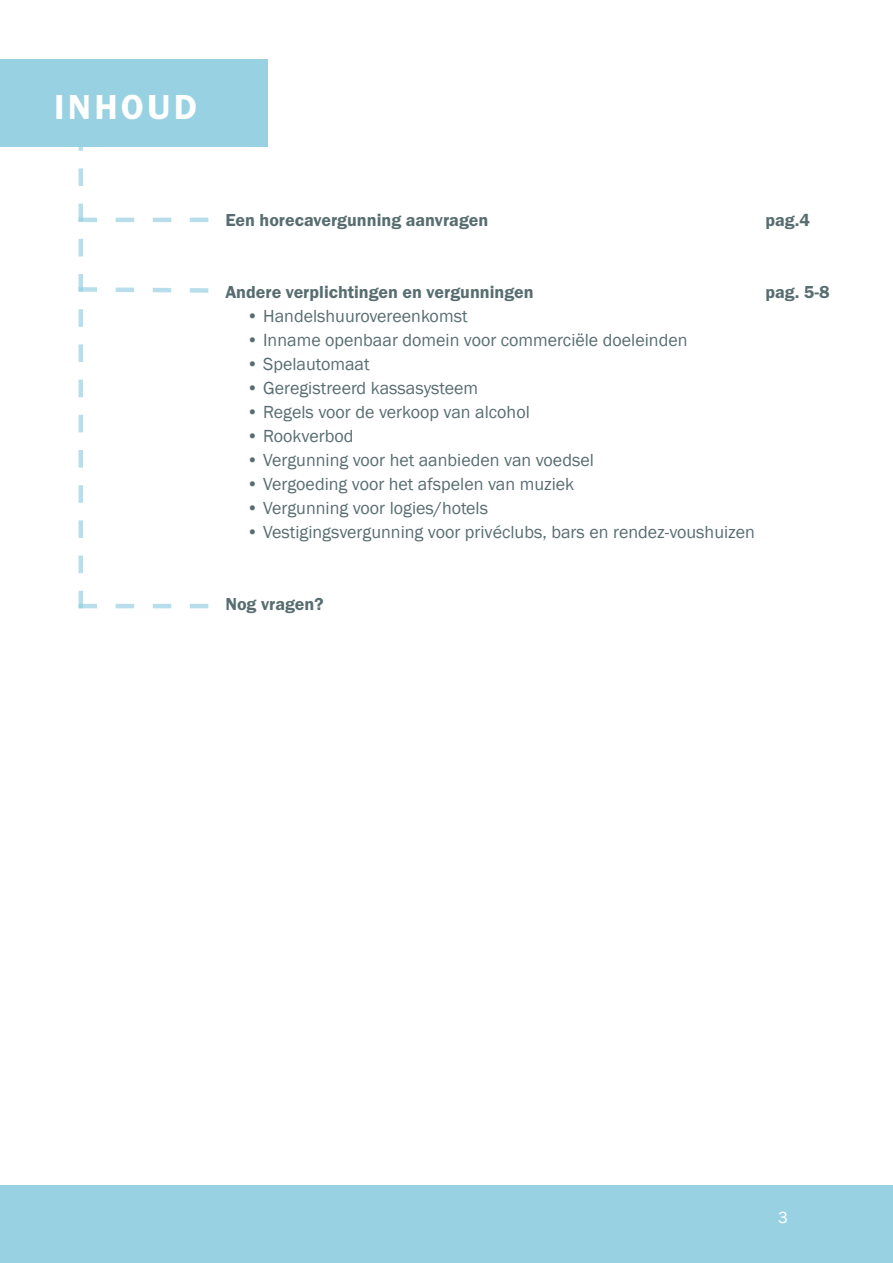
<style>
.page{position:relative;width:893px;height:1263px;background:#fff}
.page>*{position:absolute;margin:0;border:0;box-sizing:border-box;transform-origin:0 0}
.t1{font:600 36px "Franklin Gothic FS";letter-spacing:.09em;color:#fff}
.t2{font:18px "Franklin Gothic";color:#586d70}
.t3{font:600 18px "Franklin Gothic FS";color:#586d70}
.t4{font:16.5px "Franklin Gothic";color:#fff}
</style>
<div class="page">
<div style="left:0;top:1186px;width:893px;height:77px;background:#98d1e1"></div>
<div style="left:0;top:60px;width:268px;height:87px;background:#98d1e1"></div>
<svg style="left:78px;top:147px;width:131px;height:461px"></svg>
<p class="t1" style="left:54px;top:87px;width:144px">INHOUD</p>
<p class="t3" style="left:225px;top:210px;width:264px">Een horecavergunning aanvragen</p>
<p class="t3" style="left:765px;top:210px;width:46px">pag.4</p>
<p class="t3" style="left:225px;top:282px;width:310px">Andere verplichtingen en vergunningen</p>
<p class="t3" style="left:765px;top:282px;width:66px">pag. 5-8</p>
<p class="t2" style="left:247px;top:305px;width:222px">• Handelshuurovereenkomst</p>
<p class="t2" style="left:247px;top:329px;width:442px">• Inname openbaar domein voor commerciële doeleinden</p>
<p class="t2" style="left:247px;top:353px;width:124px">• Spelautomaat</p>
<p class="t2" style="left:247px;top:377px;width:233px">• Geregistreerd kassasysteem</p>
<p class="t2" style="left:247px;top:401px;width:285px">• Regels voor de verkoop van alcohol</p>
<p class="t2" style="left:247px;top:425px;width:108px">• Rookverbod</p>
<p class="t2" style="left:247px;top:449px;width:349px">• Vergunning voor het aanbieden van voedsel</p>
<p class="t2" style="left:247px;top:473px;width:329px">• Vergoeding voor het afspelen van muziek</p>
<p class="t2" style="left:247px;top:497px;width:243px">• Vergunning voor logies/hotels</p>
<p class="t2" style="left:247px;top:521px;width:510px">• Vestigingsvergunning voor privéclubs, bars en rendez-voushuizen</p>
<p class="t3" style="left:225px;top:594px;width:100px">Nog vragen?</p>
<p class="t4" style="left:778px;top:1207px;width:11px">3</p>
</div>
